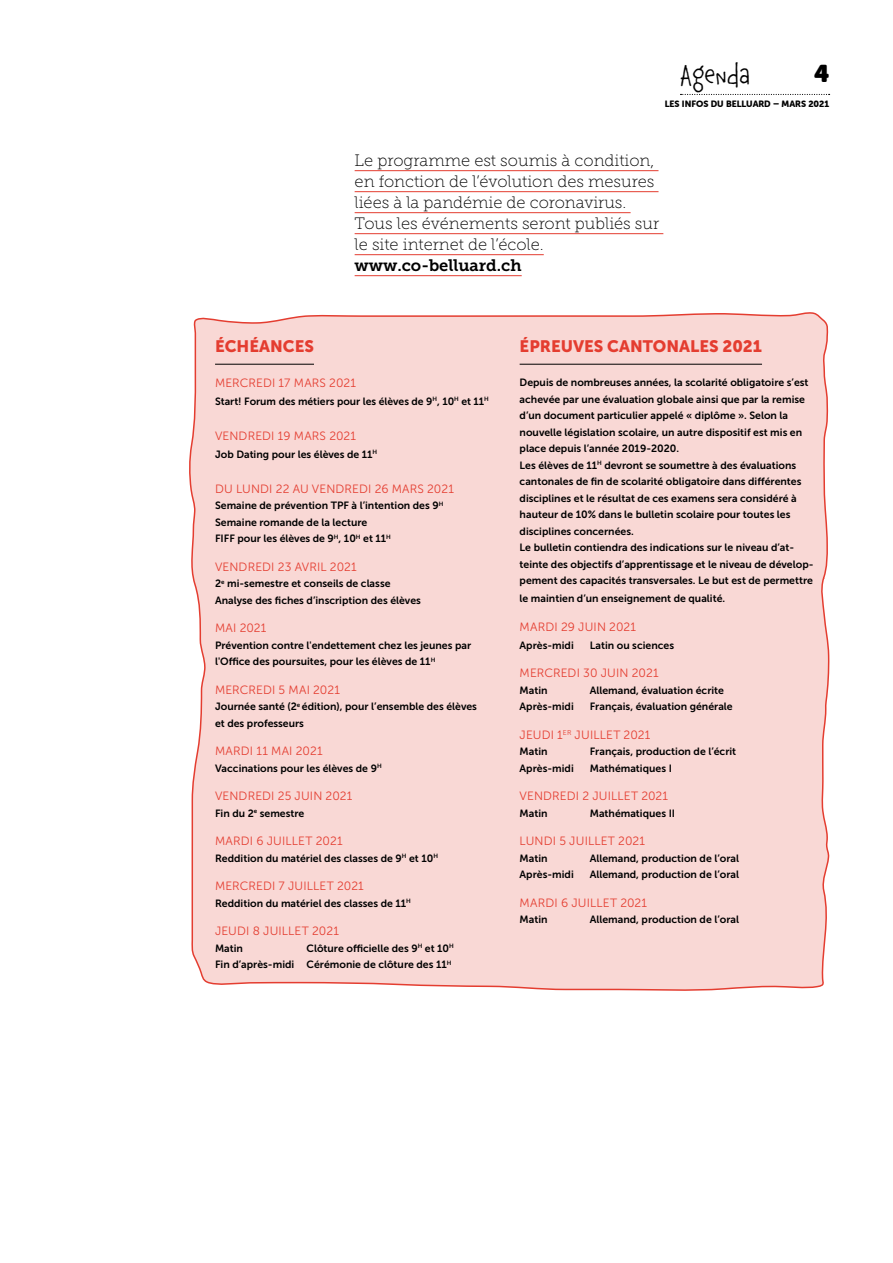
<style>
.page{position:relative;width:893px;height:1263px;background:#fff}
.page>*{position:absolute;margin:0;border:0;box-sizing:border-box;transform-origin:0 0}
.t1{font:27px "Chauncy Pro";letter-spacing:-.005em;color:#000}
.t2{font:24px "Museo Sans Rounded";color:#000}
.t3{font:16.5px/21px "Museo Slab 100";color:#000}
.t4{font:16.5px "Museo Sans 900";color:#e43d30}
.t5{font:16.5px "Museo Slab 700";color:#000}
.t6{font:12px "Museo Sans 300";letter-spacing:.01em;color:#e43d30}
.t7{font:10.5px/16.5px "Museo Sans 700";color:#000}
.t8{font:9px "Museo Sans Rounded 900";color:#000}
</style>
<div class="page">
<svg style="left:680px;top:94px;width:150px;height:1px"></svg>
<div style="left:189px;top:312px;width:641px;height:679px;background:#f9d8d5"></div>
<hr style="left:215px;top:364px;width:99px;height:1px;background:#000">
<hr style="left:355px;top:170px;width:303px;height:1px;background:#e43d30">
<hr style="left:355px;top:191px;width:303px;height:1px;background:#e43d30">
<hr style="left:355px;top:212px;width:276px;height:1px;background:#e43d30">
<hr style="left:355px;top:233px;width:308px;height:1px;background:#e43d30">
<hr style="left:355px;top:254px;width:189px;height:1px;background:#e43d30">
<hr style="left:355px;top:275px;width:167px;height:1px;background:#e43d30">
<hr style="left:520px;top:364px;width:242px;height:1px;background:#000">
<h1 class="t1" style="left:680px;top:55px;width:72px">Agenda</h1>
<h2 class="t2" style="left:814px;top:59px;width:16px">4</h2>
<p class="t8" style="left:665px;top:98px;width:166px">LES INFOS DU BELLUARD – MARS 2021</p>
<h3 class="t3" style="left:355px;top:150px;width:306px">Le programme est soumis à condition, en fonction de l’évolution des mesures liées à la pandémie de coronavirus.<br>Tous les événements seront publiés sur le site internet de l’école.</h3>
<h3 class="t5" style="left:355px;top:256px;width:169px">www.co-belluard.ch</h3>
<h3 class="t4" style="left:215px;top:337px;width:100px">ÉCHÉANCES</h3>
<p class="t6" style="left:215px;top:376px;width:142px">MERCREDI 17 MARS 2021</p>
<p class="t7" style="left:215px;top:393px;width:275px">Start! Forum des métiers pour les élèves de 9<sup>H</sup>, 10<sup>H</sup> et 11<sup>H</sup></p>
<p class="t6" style="left:215px;top:429px;width:143px">VENDREDI 19 MARS 2021</p>
<p class="t7" style="left:215px;top:446px;width:164px">Job Dating pour les élèves de 11<sup>H</sup></p>
<p class="t6" style="left:215px;top:482px;width:240px">DU LUNDI 22 AU VENDREDI 26 MARS 2021</p>
<p class="t7" style="left:215px;top:497px;width:230px">Semaine de prévention TPF à l’intention des 9<sup>H<br></sup>Semaine romande de la lecture<br>FIFF pour les élèves de 9<sup>H</sup>, 10<sup>H</sup> et 11<sup>H</sup></p>
<p class="t6" style="left:215px;top:560px;width:143px">VENDREDI 23 AVRIL 2021</p>
<p class="t7" style="left:215px;top:575px;width:207px">2<sup>e</sup> mi-semestre et conseils de classe<br>Analyse des fiches d’inscription des élèves</p>
<p class="t6" style="left:215px;top:622px;width:53px">MAI 2021</p>
<p class="t7" style="left:215px;top:637px;width:258px">Prévention contre l'endettement chez les jeunes par l'Office des poursuites, pour les élèves de 11<sup>H</sup></p>
<p class="t6" style="left:215px;top:683px;width:126px">MERCREDI 5 MAI 2021</p>
<p class="t7" style="left:215px;top:698px;width:263px">Journée santé (2<sup>e</sup> édition), pour l’ensemble des élèves et des professeurs</p>
<p class="t6" style="left:215px;top:745px;width:109px">MARDI 11 MAI 2021</p>
<p class="t7" style="left:215px;top:760px;width:168px">Vaccinations pour les élèves de 9<sup>H</sup></p>
<p class="t6" style="left:215px;top:790px;width:139px">VENDREDI 25 JUIN 2021</p>
<p class="t7" style="left:215px;top:805px;width:91px">Fin du 2<sup>e</sup> semestre</p>
<p class="t6" style="left:215px;top:835px;width:129px">MARDI 6 JUILLET 2021</p>
<p class="t7" style="left:215px;top:850px;width:224px">Reddition du matériel des classes de 9<sup>H</sup> et 10<sup>H</sup></p>
<p class="t6" style="left:215px;top:880px;width:150px">MERCREDI 7 JUILLET 2021</p>
<p class="t7" style="left:215px;top:895px;width:197px">Reddition du matériel des classes de 11<sup>H</sup></p>
<p class="t6" style="left:215px;top:925px;width:125px">JEUDI 8 JUILLET 2021</p>
<p class="t7" style="left:215px;top:940px;width:29px">Matin</p>
<p class="t7" style="left:215px;top:940px;width:240px;text-align:right">Clôture officielle des 9<sup>H</sup> et 10<sup>H<br></sup>Fin d’après-midi Cérémonie de clôture des 11<sup>H</sup></p>
<h3 class="t4" style="left:520px;top:337px;width:244px">ÉPREUVES CANTONALES 2021</h3>
<p class="t7" style="left:520px;top:374px;width:295px">Depuis de nombreuses années, la scolarité obligatoire s’est achevée par une évaluation globale ainsi que par la remise d’un document particulier appelé « diplôme ». Selon la nouvelle législation scolaire, un autre dispositif est mis en place depuis l’année 2019-2020.<br>Les élèves de 11<sup>H</sup> devront se soumettre à des évaluations cantonales de fin de scolarité obligatoire dans différentes disciplines et le résultat de ces examens sera considéré à hauteur de 10% dans le bulletin scolaire pour toutes les disciplines concernées.<br>Le bulletin contiendra des indications sur le niveau d’at&shy;teinte des objectifs d’apprentissage et le niveau de dévelop&shy;pement des capacités transversales. Le but est de permettre</p>
<p class="t7" style="left:520px;top:590px;width:207px">le maintien d’un enseignement de qualité.</p>
<p class="t6" style="left:520px;top:620px;width:118px">MARDI 29 JUIN 2021</p>
<p class="t7" style="left:520px;top:637px;width:56px">Après-midi</p>
<p class="t7" style="left:590px;top:637px;width:86px">Latin ou sciences</p>
<p class="t6" style="left:520px;top:667px;width:140px">MERCREDI 30 JUIN 2021</p>
<p class="t7" style="left:520px;top:682px;width:29px">Matin</p>
<p class="t7" style="left:590px;top:682px;width:136px">Allemand, évaluation écrite</p>
<p class="t7" style="left:520px;top:698px;width:56px">Après-midi</p>
<p class="t7" style="left:590px;top:698px;width:144px">Français, évaluation générale</p>
<p class="t6" style="left:520px;top:728px;width:132px">JEUDI 1<sup>ER</sup> JUILLET 2021</p>
<p class="t7" style="left:520px;top:743px;width:29px">Matin</p>
<p class="t7" style="left:590px;top:743px;width:148px">Français, production de l’écrit</p>
<p class="t7" style="left:520px;top:760px;width:56px">Après-midi</p>
<p class="t7" style="left:590px;top:760px;width:84px">Mathématiques I</p>
<p class="t6" style="left:520px;top:790px;width:150px">VENDREDI 2 JUILLET 2021</p>
<p class="t7" style="left:520px;top:805px;width:29px">Matin</p>
<p class="t7" style="left:590px;top:805px;width:87px">Mathématiques II</p>
<p class="t6" style="left:520px;top:835px;width:127px">LUNDI 5 JUILLET 2021</p>
<p class="t7" style="left:520px;top:850px;width:29px">Matin</p>
<p class="t7" style="left:590px;top:850px;width:151px">Allemand, production de l’oral</p>
<p class="t7" style="left:520px;top:866px;width:56px">Après-midi</p>
<p class="t7" style="left:590px;top:866px;width:151px">Allemand, production de l’oral</p>
<p class="t6" style="left:520px;top:896px;width:129px">MARDI 6 JUILLET 2021</p>
<p class="t7" style="left:520px;top:911px;width:29px">Matin</p>
<p class="t7" style="left:590px;top:911px;width:151px">Allemand, production de l’oral</p>
</div>
